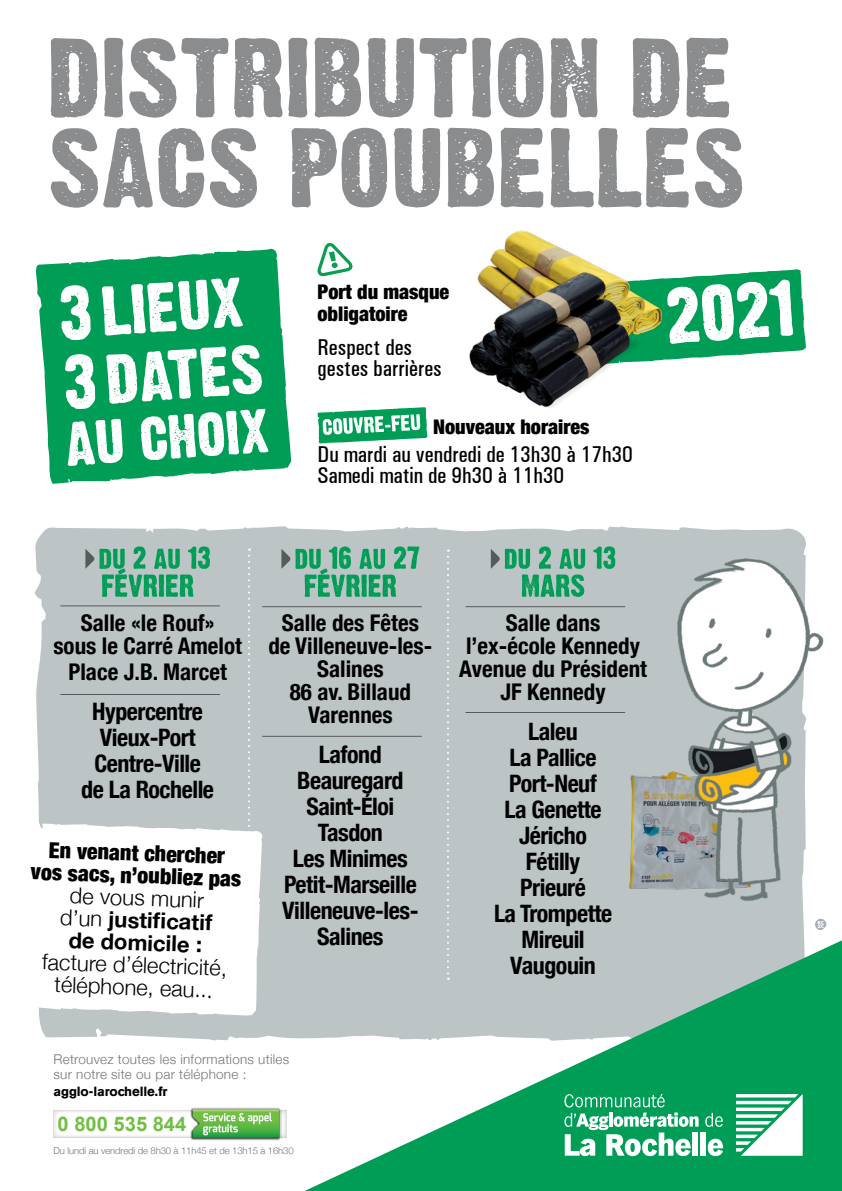
<style>
.page{position:relative;width:842px;height:1191px;background:#fff}
.page>*{position:absolute;margin:0;border:0;box-sizing:border-box;transform-origin:0 0}
.t1{font:700 condensed 24px/26px "Helvetica Neue";letter-spacing:-.02em;color:#000;text-align:center}
.t2{font:700 condensed 23px/23px "Helvetica Neue";color:#000;text-align:center}
.t3{font:500 condensed 23px/21px "Univers";color:#000}
.t4{font:700 22px/22.4px "Helvetica Neue";color:#000;text-align:center}
.t5{font:300 22px/22.4px "Helvetica Neue";color:#000;text-align:center}
.t6{font:900 condensed 22px/22.4px "Helvetica Neue";color:#000;text-align:center}
.t7{font:900 condensed 20.2px/22px "Helvetica Neue";color:#000}
.t8{font:700 20.1px "Arial";color:#72bf44}
.t9{font:300 13.4px/15.6px "Helvetica Neue";letter-spacing:.02em;color:#737579}
.t10{font:700 13.3px "Akzidenz Grotesk BE";letter-spacing:-.01em;color:#000}
.t11{font:300 9.5px "Helvetica Neue";letter-spacing:-.01em;color:#737579}
.s1{font-weight:300}
</style>
<div class="page">
<div style="left:35px;top:526px;width:771px;height:514px;background:#bdc4c5"></div>
<img style="left:618px;top:727px;width:55px;height:167px">
<img style="left:673px;top:547px;width:154px;height:379px">
<svg style="left:491px;top:546px;width:124px;height:51px;background:#7eb5a0"></svg>
<svg style="left:248px;top:548px;width:2px;height:273px"></svg>
<svg style="left:447px;top:549px;width:2px;height:391px"></svg>
<hr style="left:60px;top:605px;width:160px;height:1px;background:#58595b">
<hr style="left:465px;top:606px;width:160px;height:1px;background:#58595b">
<hr style="left:465px;top:712px;width:160px;height:1px;background:#58595b">
<hr style="left:60px;top:694px;width:160px;height:1px;background:#58595b">
<hr style="left:262px;top:606px;width:160px;height:1px;background:#58595b">
<hr style="left:262px;top:736px;width:160px;height:1px;background:#58595b">
<svg style="left:281px;top:546px;width:138px;height:51px;background:#75b39a"></svg>
<svg style="left:85px;top:546px;width:125px;height:51px;background:#72b399"></svg>
<svg style="left:305px;top:940px;width:537px;height:251px"></svg>
<svg style="left:705px;top:1112px;width:18px;height:14px"></svg>
<svg style="left:564px;top:1094px;width:134px;height:62px"></svg>
<div style="left:692px;top:1132px;width:6px;height:23px;background:#fff"></div>
<div style="left:700px;top:1132px;width:6px;height:23px;background:#fff"></div>
<svg style="left:708px;top:1138px;width:15px;height:18px"></svg>
<svg style="left:736px;top:1094px;width:67px;height:61px"></svg>
<svg style="left:36px;top:249px;width:255px;height:235px;fill:#009d57"></svg>
<svg style="left:61px;top:277px;width:208px;height:189px"></svg>
<svg style="left:51px;top:38px;width:678px;height:80px;fill:#8a8c8e"></svg>
<svg style="left:51px;top:128px;width:691px;height:80px;fill:#8a8c8e"></svg>
<svg style="left:815px;top:918px;width:11px;height:12px"></svg>
<svg style="left:53px;top:1110px;width:233px;height:27px"></svg>
<img style="left:190px;top:1107px;width:92px;height:33px">
<svg style="left:192px;top:1109px;width:87px;height:28px;background:#79c167"></svg>
<img style="left:490px;top:230px;width:93px;height:29px">
<img style="left:469px;top:259px;width:143px;height:149px">
<svg style="left:479px;top:269px;width:327px;height:95px"></svg>
<svg style="left:35px;top:821px;width:227px;height:194px"></svg>
<svg style="left:317px;top:242px;width:35px;height:35px"></svg>
<svg style="left:317px;top:407px;width:110px;height:36px"></svg>
<p class="t7" style="left:317px;top:279px;width:133px">Port du masque obligatoire</p>
<p class="t3" style="left:317px;top:336px;width:126px">Respect des gestes barrières</p>
<p class="t7" style="left:433px;top:414px;width:158px">Nouveaux horaires</p>
<p class="t3" style="left:317px;top:444px;width:317px">Du mardi au vendredi de 13h30 à 17h30<br>Samedi matin de 9h30 à 11h30</p>
<p class="t2" style="left:53px;top:609px;width:190px">Salle «le Rouf»<br>sous le Carré Amelot</p>
<p class="t2" style="left:69px;top:658px;width:160px">Place J.B. Marcet</p>
<p class="t1" style="left:81px;top:696px;width:134px">Hypercentre<br>Vieux-Port<br>Centre-Ville de La Rochelle</p>
<p class="t6" style="left:32px;top:836px;width:212px;rotate:2deg">En venant chercher vos sacs, n’oubliez pas</p>
<p class="t4" style="left:61px;top:884px;width:154px;rotate:2deg"><span class="s1">de vous munir d’un</span> justifi catif de domicile :</p>
<p class="t5" style="left:43px;top:949px;width:187px;rotate:2deg">facture d’électricité, téléphone, eau...</p>
<p class="t2" style="left:268px;top:609px;width:165px">Salle des Fêtes de Villeneuve-les-<br>Salines<br>86 av. Billaud<br>Varennes</p>
<p class="t1" style="left:282px;top:739px;width:138px">Lafond<br>Beauregard<br>Saint-Éloi<br>Tasdon<br>Les Minimes<br>Petit-Marseille<br>Villeneuve-les-<br>Salines</p>
<p class="t2" style="left:459px;top:609px;width:189px">Salle dans l’ex-école Kennedy<br>Avenue du Président<br>JF Kennedy</p>
<p class="t1" style="left:494px;top:716px;width:120px">Laleu<br>La Pallice<br>Port-Neuf<br>La Genette<br>Jéricho<br>Fétilly<br>Prieuré<br>La Trompette<br>Mireuil<br>Vaugouin</p>
<p class="t9" style="left:54px;top:1050px;width:237px">Retrouvez toutes les informations utiles sur notre site ou par téléphone :</p>
<p class="t10" style="left:54px;top:1083px;width:115px">agglo-larochelle.fr</p>
<p class="t8" style="left:58px;top:1110px;width:130px">0 800 535 844</p>
<p class="t11" style="left:54px;top:1143px;width:242px">Du lundi au vendredi de 8h30 à 11h45 et de 13h15 à 16h30</p>
</div>
